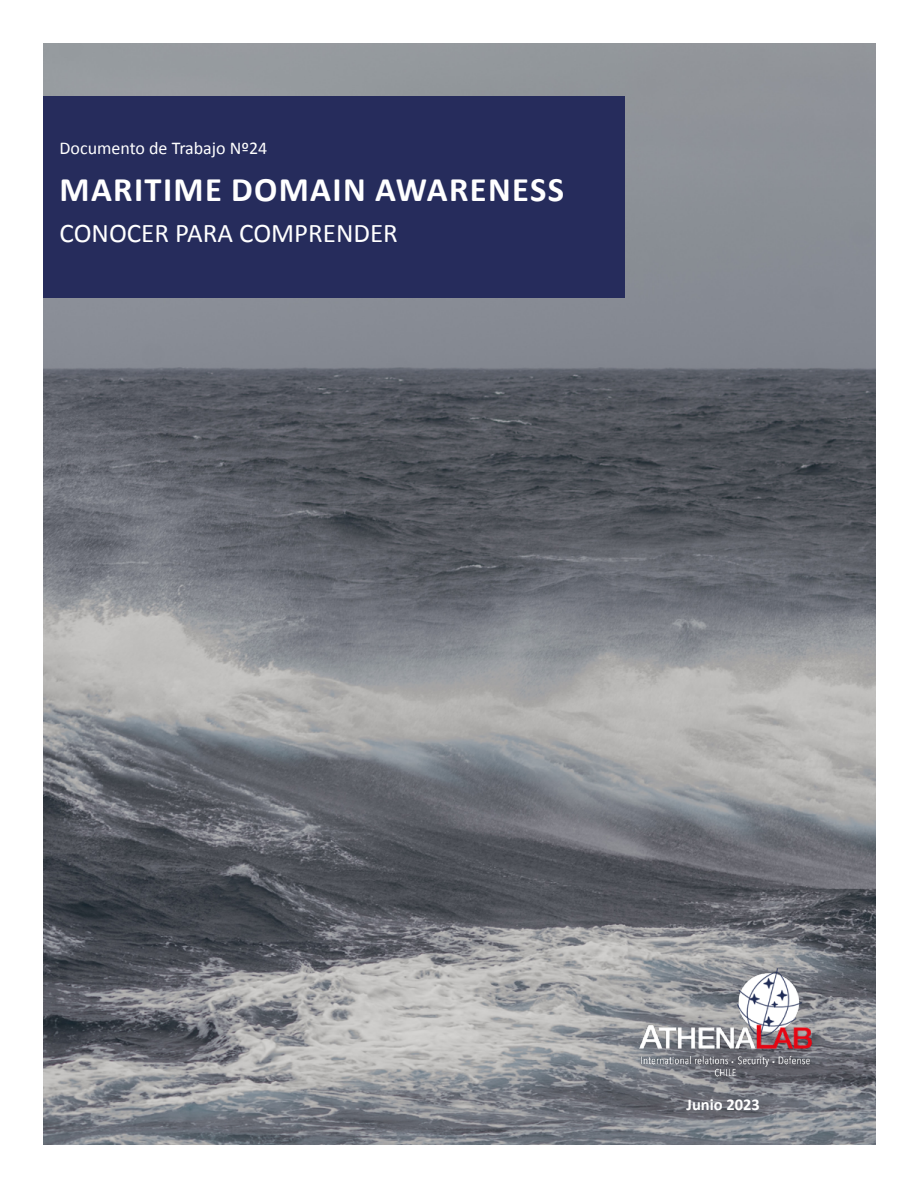
<style>
.page{position:relative;width:918px;height:1188px;background:#fff}
.page>*{position:absolute;margin:0;border:0;box-sizing:border-box;transform-origin:0 0}
.texto{font:700 34.5px "Calibri";letter-spacing:.04em;color:#fff}
.texto-2{font:27px "Calibri";color:#fff}
.texto-3{font:18px "Calibri";color:#fff}
.t1{font:700 16.5px "Calibri";color:#fff}
</style>
<div class="page">
<img style="left:43px;top:43px;width:833px;height:1102px">
<div style="left:43px;top:97px;width:582px;height:201px;background:#262c5c"></div>
<img style="left:631px;top:957px;width:189px;height:125px">
<p class="texto-3" style="left:60px;top:137px;width:209px">Documento de Trabajo Nº24</p>
<p class="texto" style="left:60px;top:165px;width:506px">MARITIME DOMAIN AWARENESS</p>
<p class="texto-2" style="left:60px;top:216px;width:340px">CONOCER PARA COMPRENDER</p>
<p class="t1" style="left:687px;top:1093px;width:75px">Junio 2023</p>
</div>
